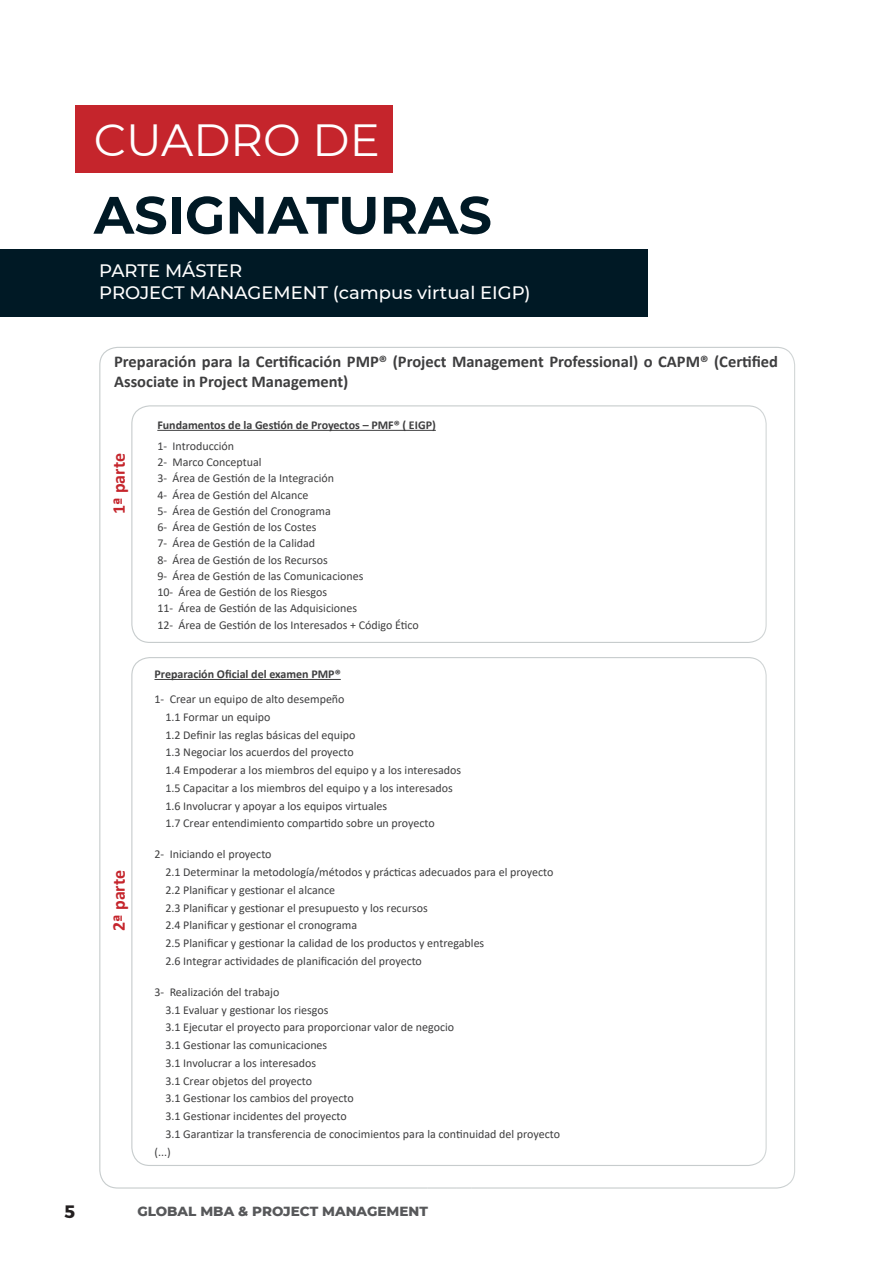
<style>
.page{position:relative;width:893px;height:1263px;background:#fff}
.page>*{position:absolute;margin:0;border:0;box-sizing:border-box;transform-origin:0 0}
.t1{font:700 52.5px "Montserrat";color:#001925}
.t2{font:45px "Montserrat";color:#fff}
.t3{font:500 18px/21.6px "Montserrat";color:#fff}
.t4{font:700 18px "Calibri";color:#c5252c}
.t5{font:700 18px "Montserrat";color:#231f20}
.t6{font:700 16.5px/19.8px "Calibri";color:#3e3e3f}
.t7{font:800 13.5px "Montserrat";color:#57585a}
.t8{font:12px/17.7px "Calibri";color:#3e3e3f}
.t9{font:700 12px "Calibri";color:#3e3e3f}
</style>
<div class="page">
<div style="left:0;top:249px;width:648px;height:67px;background:#001925"></div>
<div style="left:76px;top:106px;width:317px;height:67px;background:#c5252c"></div>
<hr style="left:157px;top:430px;width:279px;height:1px;background:#3e3e3f">
<div style="left:131px;top:405px;width:636px;height:238px;border:1px solid #c7cccd;border-radius:18px"></div>
<hr style="left:154px;top:679px;width:187px;height:1px;background:#3e3e3f">
<h2 class="t2" style="left:94px;top:109px;width:288px">CUADRO DE</h2>
<h1 class="t1" style="left:94px;top:177px;width:400px">ASIGNATURAS</h1>
<h3 class="t3" style="left:99px;top:259px;width:433px">PARTE MÁSTER<br>PROJECT MANAGEMENT (campus virtual EIGP)</h3>
<h3 class="t6" style="left:114px;top:351px;width:665px">Preparación para la Certificación PMP® (Project Management Professional) o CAPM® (Certified<br>Associate in Project Management)</h3>
<h3 class="t4" style="left:106px;top:514px;width:62px;rotate:-90deg">1ª parte</h3>
<h3 class="t4" style="left:106px;top:931px;width:62px;rotate:-90deg">2ª parte</h3>
<p class="t9" style="left:157px;top:416px;width:280px">Fundamentos de la Gestión de Proyectos – PMF® ( EIGP)</p>
<p class="t8" style="left:157px;top:437px;width:263px;line-height:16.2px">1- Introducción<br>2- Marco Conceptual<br>3- Área de Gestión de la Integración<br>4- Área de Gestión del Alcance<br>5- Área de Gestión del Cronograma<br>6- Área de Gestión de los Costes<br>7- Área de Gestión de la Calidad<br>8- Área de Gestión de los Recursos<br>9- Área de Gestión de las Comunicaciones<br>10- Área de Gestión de los Riesgos<br>11- Área de Gestión de las Adquisiciones<br>12- Área de Gestión de los Interesados + Código Ético</p>
<p class="t9" style="left:154px;top:666px;width:188px">Preparación Oficial del examen PMP®</p>
<p class="t8" style="left:165px;top:690px;width:297px;text-indent:-11px">1- Crear un equipo de alto desempeño<br>1.1 Formar un equipo<br>1.2 Definir las reglas básicas del equipo<br>1.3 Negociar los acuerdos del proyecto<br>1.4 Empoderar a los miembros del equipo y a los interesados 1.5 Capacitar a los miembros del equipo y a los interesados 1.6 Involucrar y apoyar a los equipos virtuales<br>1.7 Crear entendimiento compartido sobre un proyecto</p>
<p class="t8" style="left:165px;top:845px;width:389px;text-indent:-11px">2- Iniciando el proyecto<br>2.1 Determinar la metodología/métodos y prácticas adecuados para el proyecto 2.2 Planificar y gestionar el alcance<br>2.3 Planificar y gestionar el presupuesto y los recursos<br>2.4 Planificar y gestionar el cronograma<br>2.5 Planificar y gestionar la calidad de los productos y entregables<br>2.6 Integrar actividades de planificación del proyecto</p>
<p class="t8" style="left:154px;top:983px;width:126px">3- Realización del trabajo</p>
<p class="t8" style="left:165px;top:1000px;width:165px">3.1 Evaluar y gestionar los riesgos</p>
<p class="t8" style="left:165px;top:1018px;width:290px">3.1 Ejecutar el proyecto para proporcionar valor de negocio</p>
<p class="t8" style="left:165px;top:1036px;width:163px">3.1 Gestionar las comunicaciones</p>
<p class="t8" style="left:165px;top:1054px;width:152px">3.1 Involucrar a los interesados</p>
<p class="t8" style="left:165px;top:1071px;width:148px">3.1 Crear objetos del proyecto</p>
<p class="t8" style="left:165px;top:1089px;width:190px">3.1 Gestionar los cambios del proyecto</p>
<p class="t8" style="left:165px;top:1107px;width:183px">3.1 Gestionar incidentes del proyecto</p>
<p class="t8" style="left:165px;top:1125px;width:396px">3.1 Garantizar la transferencia de conocimientos para la continuidad del proyecto</p>
<p class="t8" style="left:154px;top:1142px;width:18px">(...)</p>
<h3 class="t5" style="left:65px;top:1200px;width:12px">5</h3>
<p class="t7" style="left:137px;top:1201px;width:292px">GLOBAL MBA &amp; PROJECT MANAGEMENT</p>
</div>
